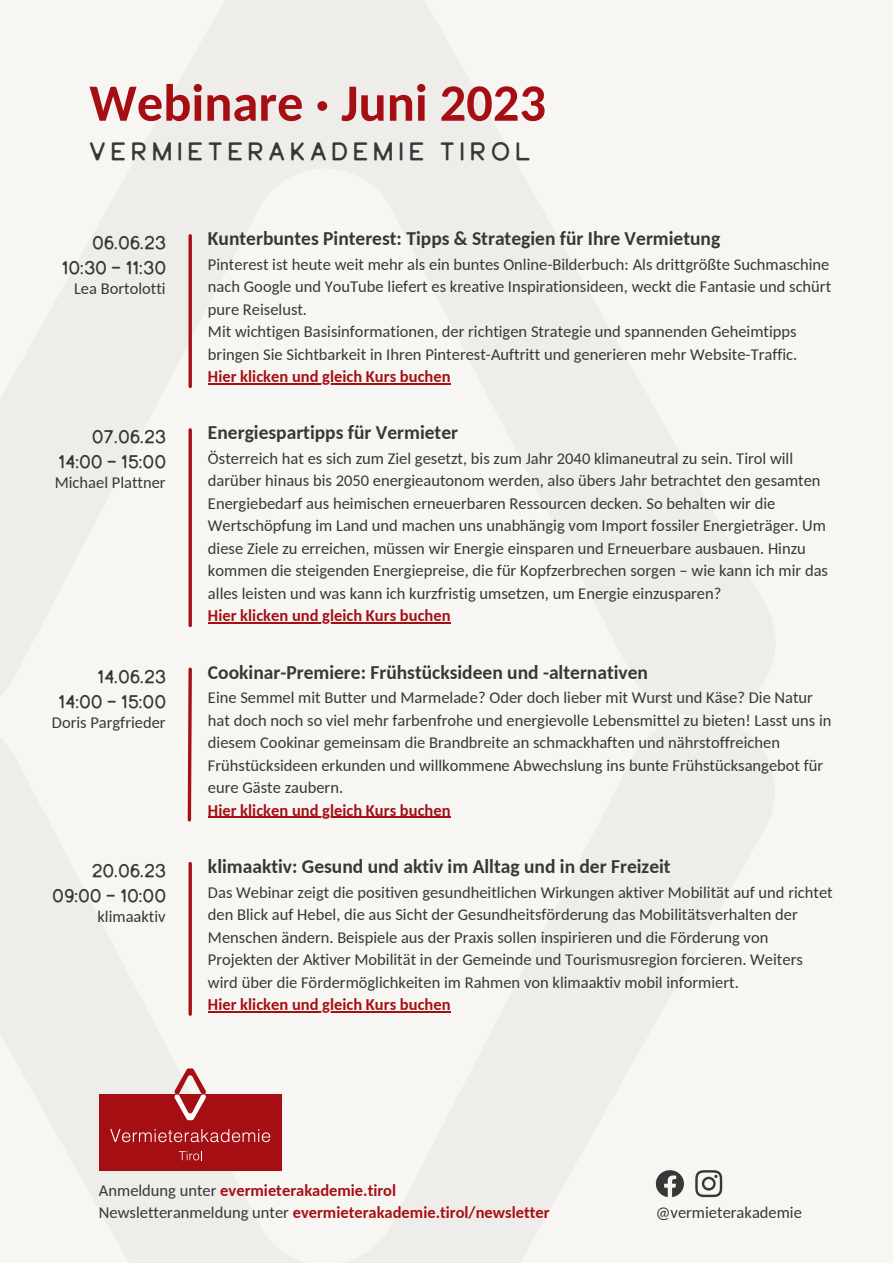
<style>
.page{position:relative;width:893px;height:1264px;background:#fff}
.page>*{position:absolute;margin:0;border:0;box-sizing:border-box;transform-origin:0 0}
.t1{font:700 52.5px "Carlito";color:#a50f14}
.t2{font:24.6px "Grovana Medium Rough";letter-spacing:.18em;color:#373737}
.t3{font:700 19.5px "Carlito";color:#373737}
.t4{font:18px/24.8px "Grovana Medium Rough";color:#373737;text-align:right}
.t5{font:16.5px/22.5px "Carlito";color:#373737}
.t6{font:700 16.5px/22.5px "Carlito";color:#a50f14}
.s1{font-weight:400;color:#373737}
</style>
<div class="page">
<div style="left:0;top:0;width:892px;height:1262px;background:#f8f6f2"></div>
<svg style="left:188px;top:236px;width:4px;height:150px"></svg>
<hr style="left:208px;top:383px;width:242px;height:1px;background:#a50f14">
<div style="left:99px;top:1094px;width:182px;height:76px;background:#a50f14"></div>
<svg style="left:174px;top:1068px;width:32px;height:52px"></svg>
<svg style="left:110px;top:1129px;width:160px;height:13px"></svg>
<svg style="left:179px;top:1151px;width:23px;height:9px"></svg>
<svg style="left:655px;top:1170px;width:29px;height:27px"></svg>
<svg style="left:695px;top:1170px;width:27px;height:27px"></svg>
<svg style="left:187px;top:667px;width:5px;height:155px"></svg>
<hr style="left:208px;top:816px;width:242px;height:2px;background:#a50f14">
<svg style="left:188px;top:430px;width:4px;height:195px"></svg>
<hr style="left:208px;top:622px;width:242px;height:1px;background:#a50f14">
<svg style="left:188px;top:863px;width:4px;height:151px"></svg>
<hr style="left:208px;top:1011px;width:242px;height:1px;background:#a50f14">
<h1 class="t1" style="left:89px;top:81px;width:458px">Webinare · Juni 2023</h1>
<h2 class="t2" style="left:89px;top:136px;width:442px">VERMIETERAKADEMIE TIROL</h2>
<p class="t4" style="left:61px;top:232px;width:106px">06.06.23<br>10:30 – 11:30</p>
<p class="t5" style="left:74px;top:279px;width:93px">Lea Bortolotti</p>
<p class="t4" style="left:58px;top:426px;width:109px">07.06.23<br>14:00 – 15:00</p>
<p class="t5" style="left:55px;top:473px;width:112px">Michael Plattner</p>
<p class="t4" style="left:58px;top:665px;width:109px">14.06.23<br>14:00 – 15:00</p>
<p class="t5" style="left:52px;top:712px;width:115px">Doris Pargfrieder</p>
<p class="t4" style="left:52px;top:859px;width:115px">20.06.23<br>09:00 – 10:00</p>
<p class="t5" style="left:97px;top:906px;width:70px">klimaaktiv</p>
<p class="t3" style="left:208px;top:230px;width:513px">Kunterbuntes Pinterest: Tipps &amp; Strategien für Ihre Vermietung</p>
<p class="t5" style="left:208px;top:254px;width:624px">Pinterest ist heute weit mehr als ein buntes Online-Bilderbuch: Als drittgrößte Suchmaschine nach Google und YouTube liefert es kreative Inspirationsideen, weckt die Fantasie und schürt pure Reiselust.<br>Mit wichtigen Basisinformationen, der richtigen Strategie und spannenden Geheimtipps bringen Sie Sichtbarkeit in Ihren Pinterest-Auftritt und generieren mehr Website-Traffic.</p>
<p class="t6" style="left:208px;top:367px;width:244px">Hier klicken und gleich Kurs buchen</p>
<p class="t3" style="left:208px;top:424px;width:251px">Energiespartipps für Vermieter</p>
<p class="t5" style="left:208px;top:448px;width:621px">Österreich hat es sich zum Ziel gesetzt, bis zum Jahr 2040 klimaneutral zu sein. Tirol will darüber hinaus bis 2050 energieautonom werden, also übers Jahr betrachtet den gesamten Energiebedarf aus heimischen erneuerbaren Ressourcen decken. So behalten wir die Wertschöpfung im Land und machen uns unabhängig vom Import fossiler Energieträger. Um diese Ziele zu erreichen, müssen wir Energie einsparen und Erneuerbare ausbauen. Hinzu kommen die steigenden Energiepreise, die für Kopfzerbrechen sorgen – wie kann ich mir das alles leisten und was kann ich kurzfristig umsetzen, um Energie einzusparen?</p>
<p class="t6" style="left:208px;top:606px;width:244px">Hier klicken und gleich Kurs buchen</p>
<p class="t3" style="left:208px;top:664px;width:441px">Cookinar-Premiere: Frühstücksideen und -alternativen</p>
<p class="t5" style="left:208px;top:688px;width:625px">Eine Semmel mit Butter und Marmelade? Oder doch lieber mit Wurst und Käse? Die Natur hat doch noch so viel mehr farbenfrohe und energievolle Lebensmittel zu bieten! Lasst uns in diesem Cookinar gemeinsam die Brandbreite an schmackhaften und nährstoffreichen Frühstücksideen erkunden und willkommene Abwechslung ins bunte Frühstücksangebot für eure Gäste zaubern.</p>
<p class="t6" style="left:208px;top:800px;width:244px">Hier klicken und gleich Kurs buchen</p>
<p class="t3" style="left:208px;top:858px;width:464px">klimaaktiv: Gesund und aktiv im Alltag und in der Freizeit</p>
<p class="t5" style="left:208px;top:882px;width:626px">Das Webinar zeigt die positiven gesundheitlichen Wirkungen aktiver Mobilität auf und richtet den Blick auf Hebel, die aus Sicht der Gesundheitsförderung das Mobilitätsverhalten der Menschen ändern. Beispiele aus der Praxis sollen inspirieren und die Förderung von Projekten der Aktiver Mobilität in der Gemeinde und Tourismusregion forcieren. Weiters wird über die Fördermöglichkeiten im Rahmen von klimaaktiv mobil informiert.</p>
<p class="t6" style="left:208px;top:994px;width:244px">Hier klicken und gleich Kurs buchen</p>
<p class="t6" style="left:99px;top:1180px;width:452px"><span class="s1">Anmeldung unter</span> evermieterakademie.tirol<br><span class="s1">Newsletteranmeldung unter</span> evermieterakademie.tirol/newsletter</p>
<p class="t5" style="left:655px;top:1202px;width:147px">@vermieterakademie</p>
</div>
